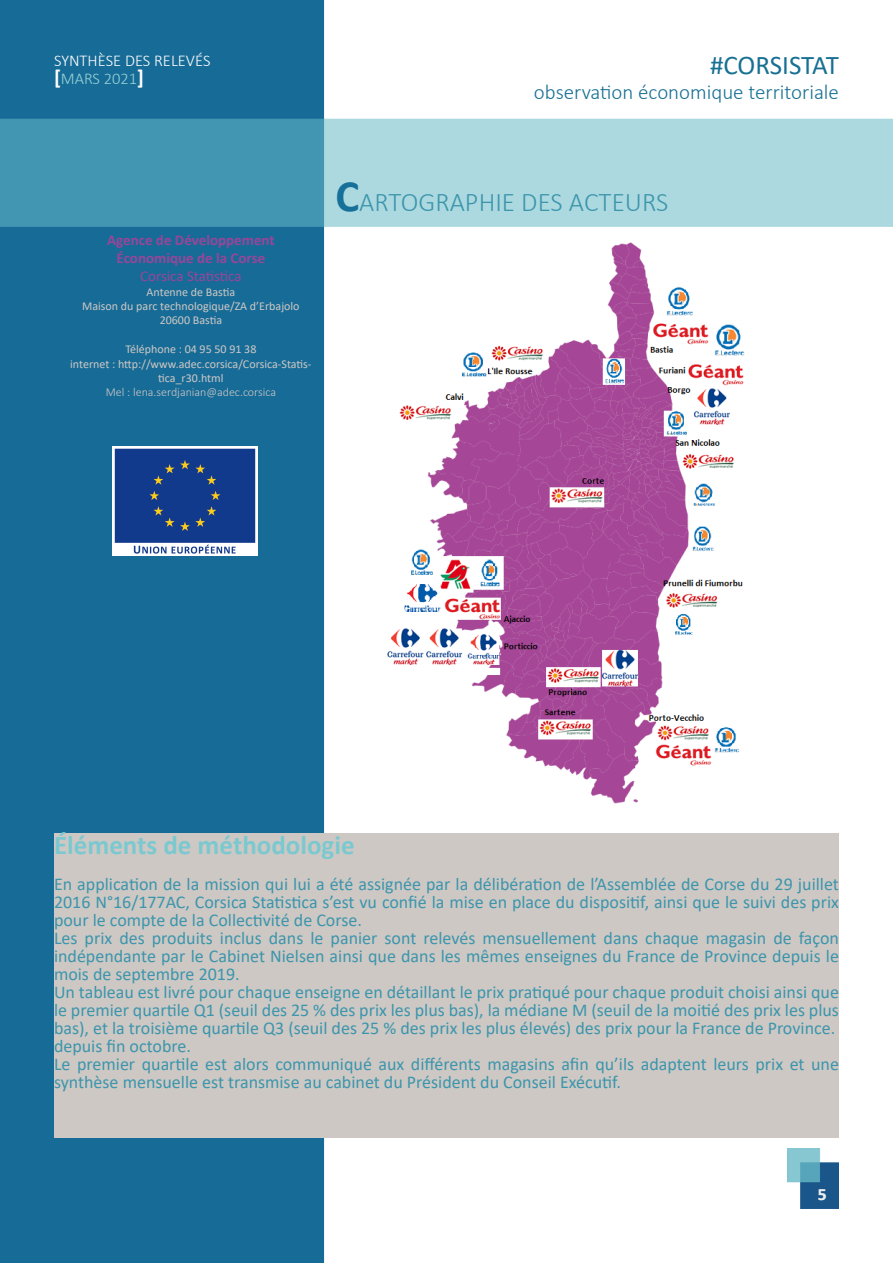
<style>
.page{position:relative;width:893px;height:1263px;background:#fff}
.page>*{position:absolute;margin:0;border:0;box-sizing:border-box;transform-origin:0 0}
.t1{font:300 27px "Calibri";color:#3c95ac}
.t2{font:700 27px "Calibri";color:#7bc8d0}
.t3{font:27px "Calibri";letter-spacing:-.005em;color:#187093}
.t4{font:300 21px "Calibri";color:#187093}
.t5{font:700 21px "Calibri";color:#eef0ef}
.t6{font:18px/18px "Calibri";color:#3c95ac;text-align:justify}
.t7{font:300 16.5px "Calibri";color:#fff}
.t8{font:300 16.5px "Calibri";color:#99d2d5}
.t9{font:700 15px "Calibri";color:#98469a}
.t10{font:15px "Calibri";letter-spacing:-.01em;color:#98469a}
.t11{font:12px/14.4px "Calibri";color:#cdc8c4;text-align:center}
.t12{font:300 12px "Calibri";color:#cdc8c4}
.s1{font-weight:700;font-size:21px;color:#fff}
.s2{font-weight:700;font-size:45px;color:#17709a}
</style>
<div class="page">
<img style="left:0;top:0;width:893px;height:1263px">
<img style="left:787px;top:1148px;width:52px;height:61px">
<div style="left:54px;top:833px;width:785px;height:305px;background:#cdc8c4"></div>
<img style="left:387px;top:234px;width:372px;height:580px">
<img style="left:112px;top:446px;width:145px;height:109px">
<p class="t7" style="left:54px;top:51px;width:158px">SYNTHÈSE DES RELEVÉS</p>
<p class="t8" style="left:54px;top:69px;width:92px"><span class="s1">[</span>MARS 2021<span class="s1">]</span></p>
<p class="t3" style="left:710px;top:47px;width:130px">#CORSISTAT</p>
<p class="t4" style="left:534px;top:79px;width:307px">observation économique territoriale</p>
<p class="t9" style="left:107px;top:230px;width:169px">Agence de Développement</p>
<p class="t9" style="left:117px;top:248px;width:150px">Économique de la Corse</p>
<p class="t10" style="left:140px;top:266px;width:103px">Corsica Statistica</p>
<p class="t11" style="left:147px;top:284px;width:90px">Antenne de Bastia</p>
<p class="t11" style="left:82px;top:298px;width:219px">Maison du parc technologique/ZA d’Erbajolo</p>
<p class="t11" style="left:160px;top:313px;width:64px">20600 Bastia</p>
<p class="t11" style="left:125px;top:342px;width:133px">Téléphone : 04 95 50 91 38</p>
<p class="t11" style="left:70px;top:356px;width:243px">internet : http://www.adec.corsica/Corsica-Statis&shy;tica_r30.html</p>
<p class="t12" style="left:106px;top:385px;width:172px">Mel : lena.serdjanian@adec.corsica</p>
<p class="t1" style="left:335px;top:185px;width:334px"><span class="s2">C</span>ARTOGRAPHIE DES ACTEURS</p>
<p class="t2" style="left:54px;top:826px;width:302px">Éléments de méthodologie</p>
<p class="t6" style="left:54px;top:874px;width:786px">En application de la mission qui lui a été assignée par la délibération de l’Assemblée de Corse du 29 juillet 2016 N°16/177AC, Corsica Statistica s’est vu confié la mise en place du dispositif, ainsi que le suivi des prix pour le compte de la Collectivité de Corse.</p>
<p class="t6" style="left:54px;top:928px;width:786px">Les prix des produits inclus dans le panier sont relevés mensuellement dans chaque magasin de façon indépendante par le Cabinet Nielsen ainsi que dans les mêmes enseignes du France de Province depuis le mois de septembre 2019.</p>
<p class="t6" style="left:54px;top:982px;width:786px">Un tableau est livré pour chaque enseigne en détaillant le prix pratiqué pour chaque produit choisi ainsi que le premier quartile Q1 (seuil des 25 % des prix les plus bas), la médiane M (seuil de la moitié des prix les plus bas), et la troisième quartile Q3 (seuil des 25 % des prix les plus élevés) des prix pour la France de Province.</p>
<p class="t6" style="left:54px;top:1036px;width:139px">depuis fin octobre.</p>
<p class="t6" style="left:54px;top:1054px;width:786px">Le premier quartile est alors communiqué aux différents magasins afin qu’ils adaptent leurs prix et une synthèse mensuelle est transmise au cabinet du Président du Conseil Exécutif.</p>
<p class="t5" style="left:817px;top:1178px;width:11px">5</p>
</div>
